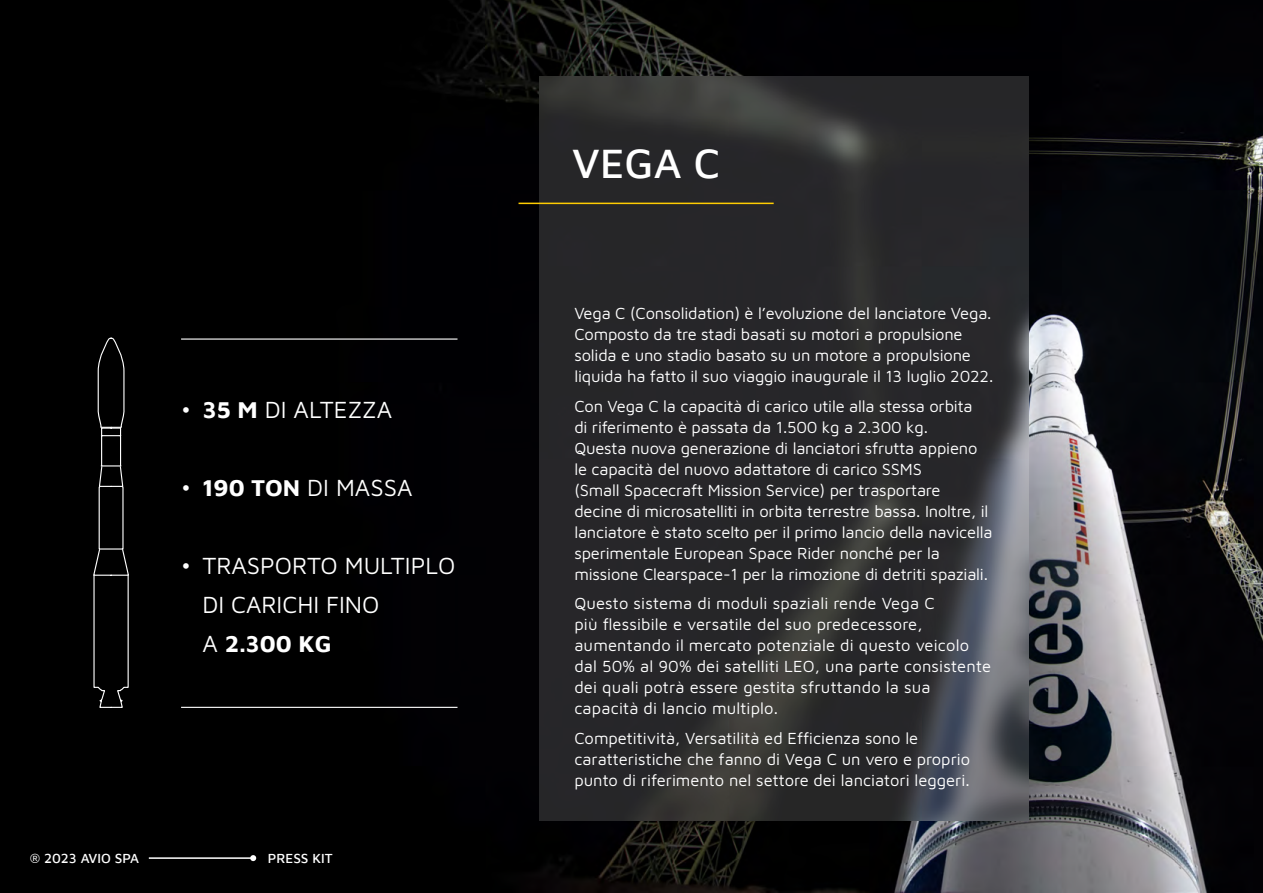
<style>
.page{position:relative;width:1263px;height:893px;background:#000}
.page>*{position:absolute;margin:0;border:0;box-sizing:border-box;transform-origin:0 0}
.t1{font:500 42px "Maven Pro";color:#fff}
.t2{font:24px/39px "Maven Pro";color:#fff}
.t3{font:16.5px/21px "Maven Pro";letter-spacing:-.01em;color:#fff}
.t4{font:16.5px/21px "Maven Pro";letter-spacing:.01em;color:#fff}
.t5{font:500 13.5px "Maven Pro";color:#fff}
.s1{font-weight:700}
</style>
<div class="page">
<img style="left:294px;top:0;width:969px;height:893px">
<svg style="left:539px;top:77px;width:489px;height:744px;background:#2e2e31"></svg>
<hr style="left:518px;top:203px;width:256px;height:1px;background:#ffcd02">
<hr style="left:181px;top:338px;width:276px;height:2px;background:#fff">
<hr style="left:181px;top:707px;width:276px;height:1px;background:#fff">
<hr style="left:149px;top:857px;width:104px;height:2px;background:#fff">
<svg style="left:250px;top:855px;width:6px;height:6px"></svg>
<svg style="left:93px;top:337px;width:36px;height:371px"></svg>
<h2 class="t2" style="left:181px;top:388px;width:213px">• <span class="s1">35 M</span> DI ALTEZZA</h2>
<h2 class="t2" style="left:181px;top:466px;width:233px">• <span class="s1">190 TON</span> DI MASSA</h2>
<h2 class="t2" style="left:202px;top:544px;width:254px;text-indent:-21px">• TRASPORTO MULTIPLO<br>DI CARICHI FINO<br>A <span class="s1">2.300 KG</span></h2>
<p class="t5" style="left:30px;top:849px;width:111px">® 2023 AVIO SPA</p>
<p class="t5" style="left:268px;top:849px;width:66px">PRESS KIT</p>
<h1 class="t1" style="left:572px;top:135px;width:149px">VEGA C</h1>
<p class="t3" style="left:574px;top:302px;width:420px">Vega C (Consolidation) è l’evoluzione del lanciatore Vega.<br>Composto da tre stadi basati su motori a propulsione solida e uno stadio basato su un motore a propulsione liquida ha fatto il suo viaggio inaugurale il 13 luglio 2022.</p>
<p class="t3" style="left:574px;top:395px;width:420px">Con Vega C la capacità di carico utile alla stessa orbita<br>di riferimento è passata da 1.500 kg a 2.300 kg.<br>Questa nuova generazione di lanciatori sfrutta appieno le capacità del nuovo adattatore di carico SSMS<br>(Small Spacecraft Mission Service) per trasportare decine di microsatelliti in orbita terrestre bassa. Inoltre, il lanciatore è stato scelto per il primo lancio della navicella sperimentale European Space Rider nonché per la missione Clearspace-1 per la rimozione di detriti spaziali.</p>
<p class="t4" style="left:574px;top:592px;width:418px">Questo sistema di moduli spaziali rende Vega C<br>più flessibile e versatile del suo predecessore, aumentando il mercato potenziale di questo veicolo dal 50% al 90% dei satelliti LEO, una parte consistente dei quali potrà essere gestita sfruttando la sua capacità di lancio multiplo.</p>
<p class="t3" style="left:574px;top:727px;width:397px">Competitività, Versatilità ed Efficienza sono le caratteristiche che fanno di Vega C un vero e proprio punto di riferimento nel settore dei lanciatori leggeri.</p>
</div>
